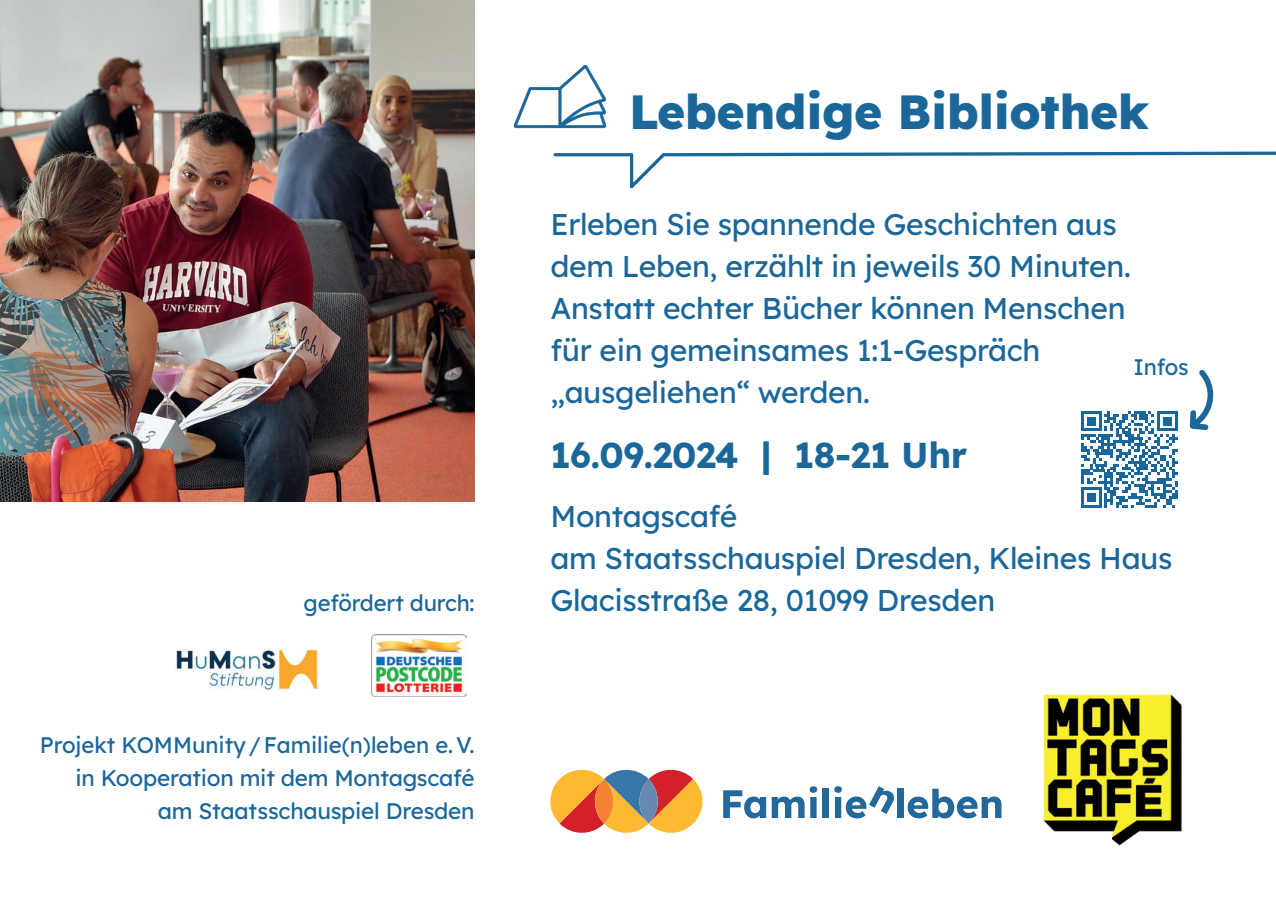
<style>
.page{position:relative;width:1276px;height:910px;background:#fff}
.page>*{position:absolute;margin:0;border:0;box-sizing:border-box;transform-origin:0 0}
.t1{font:800 48px "Lexend";letter-spacing:-.01em;color:#1b679a}
.t2{font:700 36px "Lexend";letter-spacing:-.01em;color:#1b679a}
.t3{font:30px/42px "Lexend";letter-spacing:-.01em;color:#1b679a}
.t4{font:22.5px/33px "Lexend";letter-spacing:-.01em;color:#1b679a;text-align:right}
</style>
<div class="page">
<img style="left:0;top:0;width:474px;height:502px">
<svg style="left:550px;top:770px;width:153px;height:63px;background:#d79763"></svg>
<svg style="left:723px;top:786px;width:94px;height:32px"></svg>
<div style="left:822px;top:789px;width:7px;height:29px;background:#23689a"></div>
<div style="left:897px;top:789px;width:7px;height:29px;background:#23689a"></div>
<svg style="left:907px;top:789px;width:94px;height:29px"></svg>
<img style="left:176px;top:649px;width:142px;height:41px">
<img style="left:371px;top:634px;width:95px;height:62px">
<img style="left:1043px;top:694px;width:139px;height:152px">
<svg style="left:553px;top:151px;width:723px;height:37px"></svg>
<svg style="left:514px;top:65px;width:92px;height:63px"></svg>
<svg style="left:1081px;top:411px;width:96px;height:96px"></svg>
<svg style="left:1189px;top:370px;width:25px;height:60px"></svg>
<svg style="left:834px;top:786px;width:33px;height:32px"></svg>
<p class="t4" style="left:304px;top:585px;width:172px">gefördert durch:</p>
<p class="t4" style="left:40px;top:728px;width:436px">Projekt KOMMunity / Familie(n)leben e. V. in Kooperation mit dem Montags café am Staatsschauspiel Dresden</p>
<h1 class="t1" style="left:629px;top:77px;width:522px">Lebendige Bibliothek</h1>
<p class="t3" style="left:550px;top:201px;width:582px">Erleben Sie spannende Geschichten aus dem Leben, erzählt in jeweils 30 Minuten.<br>Anstatt echter Bücher können Menschen für ein gemeinsames 1:1-Gespräch „ausgeliehen“ werden.</p>
<p class="t2" style="left:550px;top:429px;width:418px">16.09.2024 | 18-21 Uhr</p>
<p class="t3" style="left:550px;top:493px;width:623px">Montagscafé<br>am Staatsschauspiel Dresden, Kleines Haus<br>Glacisstraße 28, 01099 Dresden</p>
<p class="t4" style="left:1133px;top:350px;width:57px">Infos</p>
</div>
